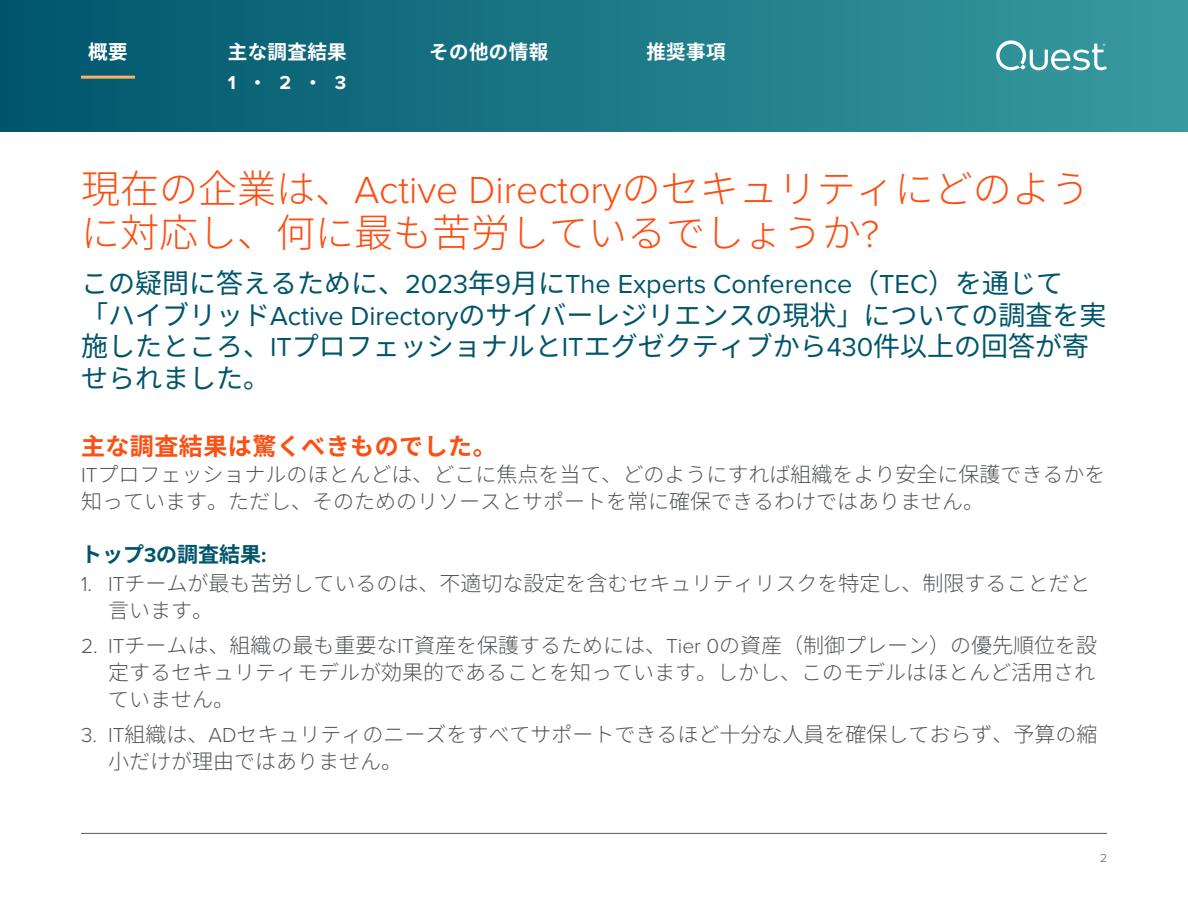
<style>
.page{position:relative;width:1188px;height:918px;background:#fff}
.page>*{position:absolute;margin:0;border:0;box-sizing:border-box;transform-origin:0 0}
.Intro_header{font:300 39px/43.5px "Noto Sans JP";color:#fb4f14}
.Into_text{font:27px/31.5px "Noto Sans JP";color:#00556c}
.Section_Heading_1{font:700 24px "Noto Sans JP";letter-spacing:.02em;color:#fb4f14}
.Body{font:300 21px/27px "Noto Sans JP";color:#53565a}
.Section_Heading_2{font:700 21px "Noto Sans JP";color:#00556c}
.Contents_Nav{font:700 19.5px "Noto Sans JP";letter-spacing:.02em;color:#fff}
.Contents_Nav-2{font:700 19.5px "Proxima Nova";color:#fff}
.t1{font:300 12px "Proxima Nova";color:#53565a}
.s1{font-family:"Proxima Nova"}
</style>
<div class="page">
<div style="left:0;top:0;width:1188px;height:132px;background:linear-gradient(to right,#00556c,#389ba0)"></div>
<hr style="left:81px;top:76px;width:54px;height:3px;background:#fbb264">
<svg style="left:996px;top:40px;width:111px;height:30px"></svg>
<hr style="left:81px;top:833px;width:1026px;height:1px;background:#54555a">
<p class="Contents_Nav" style="left:88px;top:41px;width:41px">概要</p>
<p class="Contents_Nav" style="left:228px;top:41px;width:120px">主な調査結果</p>
<p class="Contents_Nav-2" style="left:228px;top:68px;width:120px">1•2•3</p>
<p class="Contents_Nav" style="left:429px;top:41px;width:120px">その他の情報</p>
<p class="Contents_Nav" style="left:646px;top:41px;width:81px">推奨事項</p>
<p class="Intro_header" style="left:81px;top:168px;width:1010px">現在の企業は、<span class="s1">Active Directory</span>のセキュリティにどのように対応し、何に最も苦労しているでしょうか<span class="s1">?</span></p>
<p class="Into_text" style="left:81px;top:268px;width:1027px">この疑問に答えるために、<span class="s1">2023</span>年<span class="s1">9</span>月に<span class="s1">The Experts Conference</span>（<span class="s1">TEC</span>）を通じて<br>「ハイブリッド<span class="s1">Active Directory</span>のサイバーレジリエンスの現状」についての調査を実施したところ、<span class="s1">IT</span>プロフェッショナルと<span class="s1">IT</span>エグゼクティブから<span class="s1">430</span>件以上の回答が寄せられました。</p>
<p class="Section_Heading_1" style="left:81px;top:433px;width:417px">主な調査結果は驚くべきものでした。</p>
<p class="Body" style="left:81px;top:461px;width:1026px"><span class="s1">IT</span>プロフェッショナルのほとんどは、どこに焦点を当て、どのようにすれば組織をより安全に保護できるかを知っています。ただし、そのためのリソースとサポートを常に確保できるわけではありません。</p>
<p class="Section_Heading_2" style="left:81px;top:542px;width:187px">トップ<span class="s1">3</span>の調査結果<span class="s1">:</span></p>
<p class="Body" style="left:108px;top:570px;width:984px;text-indent:-27px"><span class="s1">1. IT</span>チームが最も苦労しているのは、不適切な設定を含むセキュリティリスクを特定し、制限することだと言います。</p>
<p class="Body" style="left:108px;top:632px;width:991px;text-align:justify;text-indent:-27px"><span class="s1">2. IT</span>チームは、組織の最も重要な<span class="s1">IT</span>資産を保護するためには、<span class="s1">Tier 0</span>の資産（制御プレーン）の優先順位を設定するセキュリティモデルが効果的であることを知っています。しかし、このモデルはほとんど活用されていません。</p>
<p class="Body" style="left:108px;top:722px;width:991px;text-indent:-27px"><span class="s1">3. IT</span>組織は、<span class="s1">AD</span>セキュリティのニーズをすべてサポートできるほど十分な人員を確保しておらず、予算の縮小だけが理由ではありません。</p>
<p class="t1" style="left:1100px;top:849px;width:8px">2</p>
</div>
